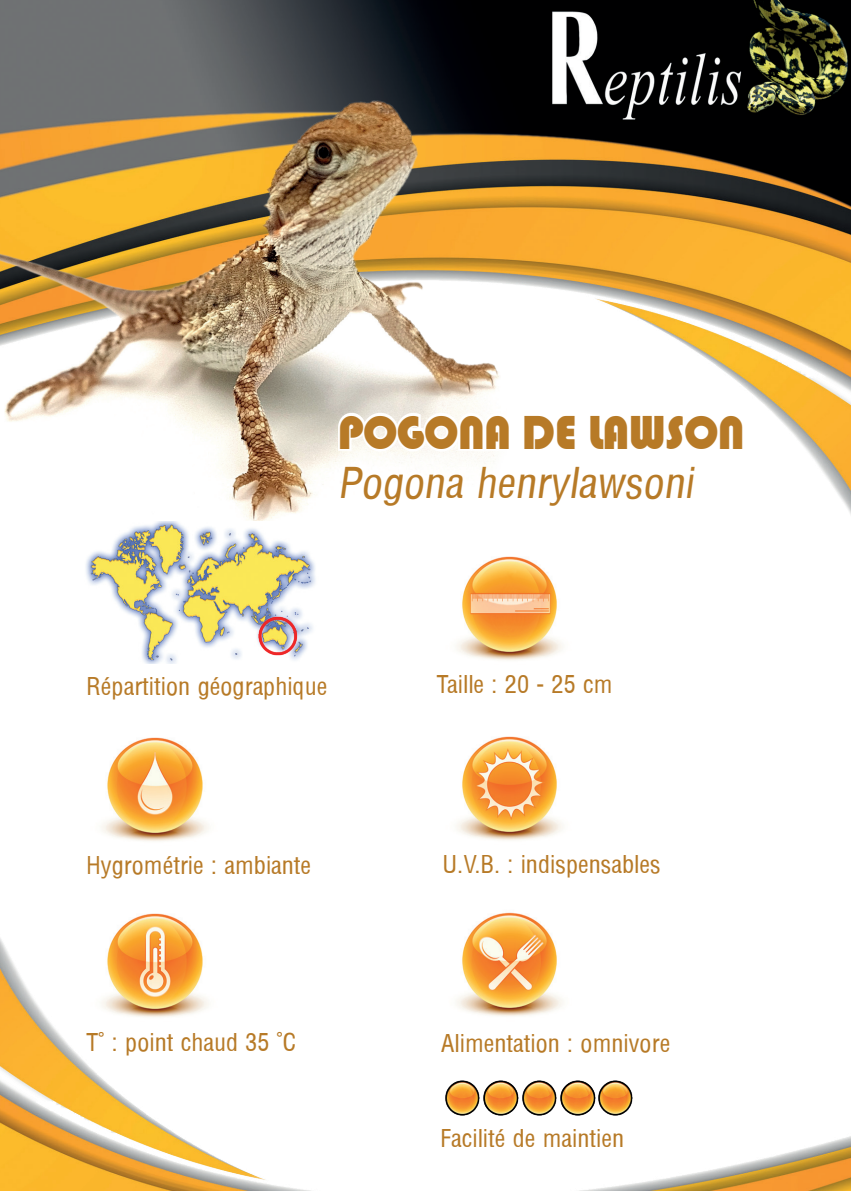
<style>
.page{position:relative;width:851px;height:1191px;background:#fff}
.page>*{position:absolute;margin:0;border:0;box-sizing:border-box;transform-origin:0 0}
.t1{font:48px "Blimpo";letter-spacing:-.03em;color:#b77a27;scale:.93 1}
.t2{font:41.6px "Arena Condensed";color:#b77a27}
.t3{font:24px "Arena Condensed";color:#b77a27}
</style>
<div class="page">
<img style="left:0;top:0;width:850px;height:1191px">
<img style="left:441px;top:717px;width:137px;height:137px">
<img style="left:86px;top:719px;width:137px;height:136px">
<img style="left:86px;top:894px;width:137px;height:137px">
<img style="left:441px;top:896px;width:137px;height:134px">
<img style="left:443px;top:1078px;width:192px;height:39px">
<img style="left:441px;top:537px;width:137px;height:137px">
<img style="left:0;top:29px;width:506px;height:566px">
<img style="left:72px;top:522px;width:260px;height:141px">
<img style="left:257px;top:614px;width:42px;height:43px">
<svg style="left:335px;top:410px;width:178px;height:44px"></svg>
<svg style="left:520px;top:411px;width:59px;height:43px"></svg>
<svg style="left:586px;top:410px;width:160px;height:45px"></svg>
<h1 class="t1" style="left:337px;top:405px;width:439px">POGONA DE LAWSON</h1>
<h2 class="t2" style="left:337px;top:459px;width:364px">Pogona henrylawsoni</h2>
<p class="t3" style="left:86px;top:672px;width:243px">Répartition géographique</p>
<p class="t3" style="left:437px;top:671px;width:177px">Taille : 20 - 25 cm</p>
<p class="t3" style="left:86px;top:851px;width:226px">Hygrométrie : ambiante</p>
<p class="t3" style="left:442px;top:850px;width:220px">U.V.B. : indispensables</p>
<p class="t3" style="left:86px;top:1028px;width:211px">T° : point chaud 35 °C</p>
<p class="t3" style="left:441px;top:1029px;width:231px">Alimentation : omnivore</p>
<p class="t3" style="left:440px;top:1124px;width:185px">Facilité de maintien</p>
</div>
